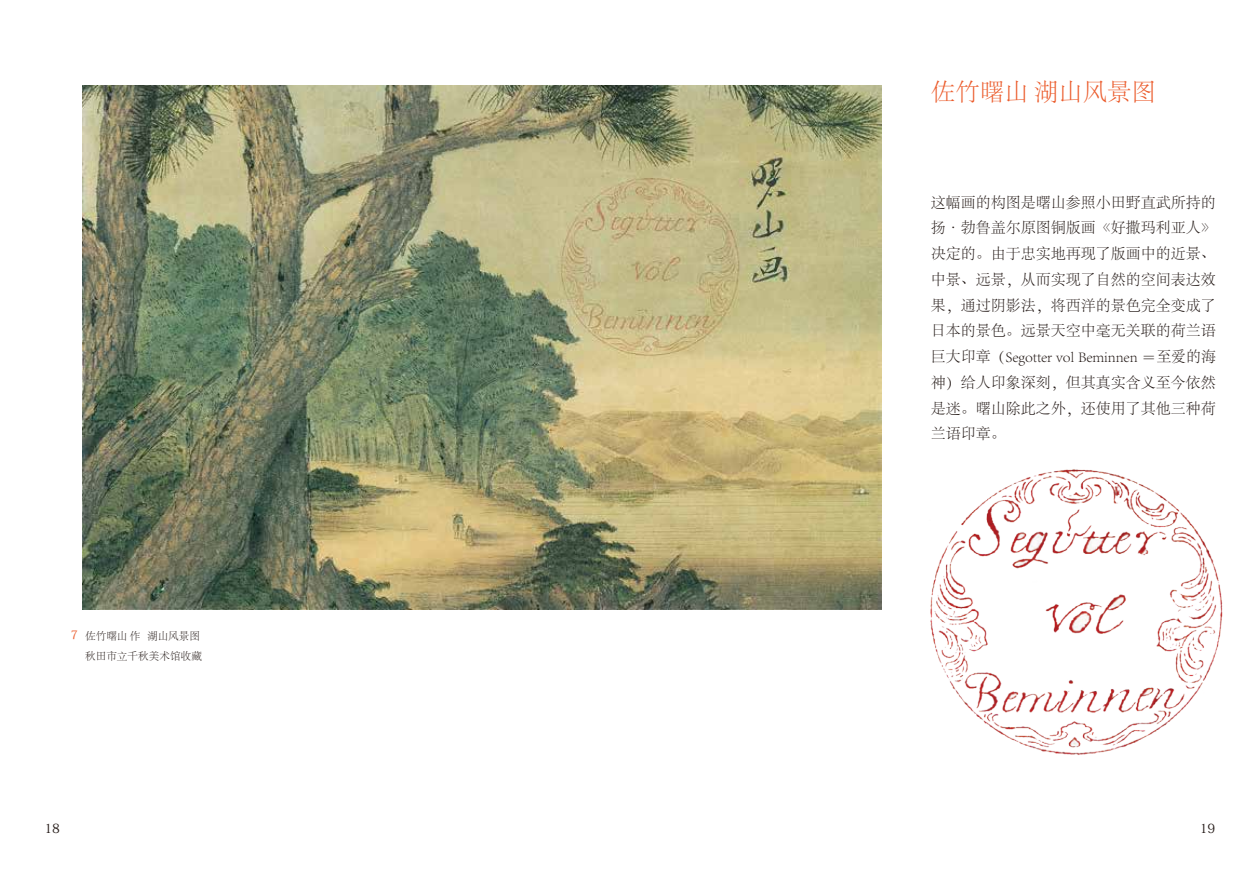
<style>
.page{position:relative;width:1259px;height:893px;background:#fff}
.page>*{position:absolute;margin:0;border:0;box-sizing:border-box;transform-origin:0 0}
.t1{font:300 24.45px "Adobe Song Std";color:#eb5a2a}
.t2{font:300 15px/25.8px "Adobe Song Std";color:#221815;text-align:justify}
.t3{font:12.75px "Koz Min Pr 6 N";color:#221815}
.t4{font:11.7px "Koz Min Pr 6 N";color:#eb5a2a}
.t5{font:300 10.65px/19.2px "Adobe Song Std";color:#221815}
</style>
<div class="page">
<img style="left:83px;top:85px;width:799px;height:525px">
<img style="left:930px;top:469px;width:293px;height:286px">
<p class="t4" style="left:71px;top:628px;width:9px">7</p>
<p class="t5" style="left:85px;top:627px;width:118px">佐竹曙山 作 湖山风景图秋田市立千秋美术馆收藏</p>
<p class="t3" style="left:44px;top:821px;width:17px">18</p>
<h1 class="t1" style="left:931px;top:79px;width:227px">佐竹曙山 湖山风景图</h1>
<p class="t2" style="left:931px;top:190px;width:287px">这幅画的构图是曙山参照小田野直武所持的扬·勃鲁盖尔原图铜版画《好撒玛利亚人》决定的。由于忠实地再现了版画中的近景、中景、远景，从而实现了自然的空间表达效果，通过阴影法，将西洋的景色完全变成了日本的景色。远景天空中毫无关联的荷兰语巨大印章（Segotter vol Beminnen ＝至爱的海神）给人印象深刻，但其真实含义至今依然是迷。曙山除此之外，还使用了其他三种荷兰语印章。</p>
<p class="t3" style="left:1199px;top:821px;width:17px">19</p>
</div>
